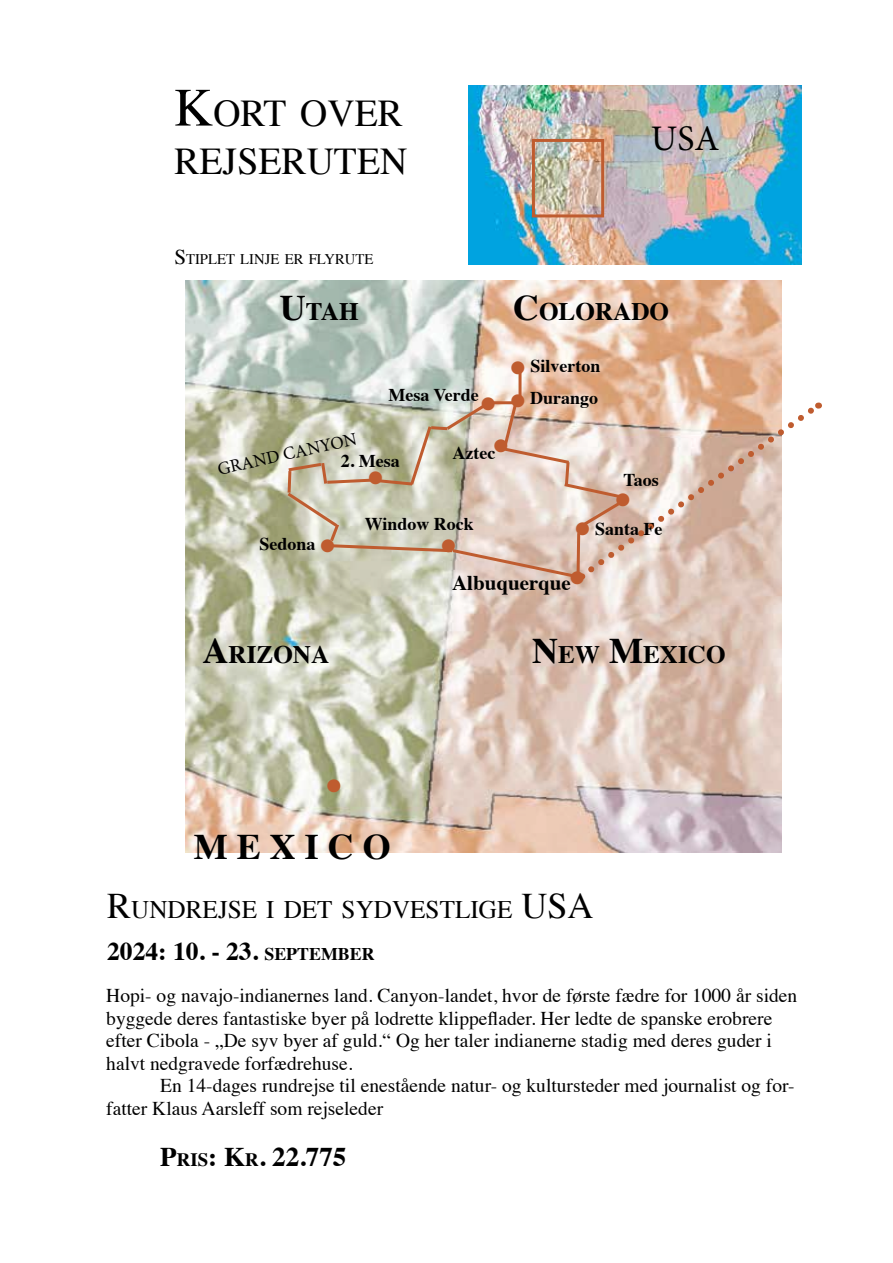
<style>
.page{position:relative;width:893px;height:1263px;background:#fff}
.page>*{position:absolute;margin:0;border:0;box-sizing:border-box;transform-origin:0 0}
.t1{font:37.8px/48px "Times";color:#000}
.t2{font:700 36px "Times";color:#000}
.t3{font:36px "Minion Pro";color:#000}
.t4{font:700 27px "Times";color:#000}
.t5{font:700 25.5px "Times";color:#000}
.t6{font:700 25.2px "Times";color:#000}
.t7{font:25.2px "Times";color:#000}
.t8{font:700 21px "Times";color:#000}
.t9{font:19.5px/22.5px "Times";color:#000}
.t10{font:700 18px "Times";color:#000}
.t11{font:18px "Minion Pro";color:#000}
.t12{font:18px "Zapf Dingbats ITC";color:#bf5c2f}
.t13{font:14.7px "Times";color:#000}
.s1{font-size:54px}
.s2{font-size:21px}
.s3{font-size:36px}
.s4{color:#bf5c2f}
.s5{font-size:17.85px}
.s6{font-size:18.9px}
</style>
<div class="page">
<img style="left:185px;top:280px;width:597px;height:572px">
<img style="left:469px;top:85px;width:333px;height:179px">
<div style="left:532px;top:139px;width:72px;height:78px;border:3px solid #bf5c2f"></div>
<hr style="left:519px;top:371px;width:3px;height:29px;background:#bf5c2f">
<svg style="left:284px;top:399px;width:537px;height:182px;background:#d9c8b8"></svg>
<h1 class="t1" style="left:174px;top:86px;width:234px"><span class="s1">K</span>ORT OVER<br>REJSERUTEN</h1>
<p class="t13" style="left:174px;top:245px;width:201px"><span class="s2">S</span>TIPLET LINJE ER FLYRUTE</p>
<h2 class="t3" style="left:651px;top:114px;width:70px">USA</h2>
<p class="t6" style="left:280px;top:288px;width:80px"><span class="s3">U</span>TAH</p>
<p class="t6" style="left:513px;top:288px;width:158px"><span class="s3">C</span>OLORADO</p>
<p class="t10" style="left:511px;top:349px;width:91px"><span class="s4">●</span> Silverton</p>
<p class="t12" style="left:511px;top:393px;width:16px">●</p>
<p class="t10" style="left:388px;top:377px;width:92px">Mesa Verde</p>
<p class="t10" style="left:530px;top:380px;width:70px">Durango</p>
<p class="t10" style="left:453px;top:436px;width:44px">Aztec</p>
<p class="t12" style="left:481px;top:395px;width:16px">●</p>
<p class="t11" style="left:215px;top:458px;width:144px;rotate:-13deg">GRAND CANYON</p>
<p class="t12" style="left:494px;top:437px;width:16px">●</p>
<p class="t10" style="left:341px;top:443px;width:60px">2. Mesa</p>
<p class="t12" style="left:368px;top:469px;width:16px">●</p>
<p class="t10" style="left:623px;top:462px;width:37px">Taos</p>
<p class="t12" style="left:616px;top:491px;width:16px">●</p>
<p class="t10" style="left:259px;top:527px;width:58px">Sedona</p>
<p class="t12" style="left:320px;top:537px;width:16px">●</p>
<p class="t6" style="left:203px;top:631px;width:127px"><span class="s3">A</span>RIZONA</p>
<p class="t10" style="left:365px;top:507px;width:111px">Window Rock</p>
<p class="t12" style="left:441px;top:537px;width:16px">●</p>
<p class="t10" style="left:575px;top:511px;width:89px"><span class="s4">●</span> Santa Fe</p>
<p class="t12" style="left:570px;top:569px;width:16px">●</p>
<p class="t8" style="left:452px;top:563px;width:120px">Albuquerque</p>
<p class="t6" style="left:532px;top:631px;width:195px"><span class="s3">N</span>EW <span class="s3">M</span>EXICO</p>
<p class="t12" style="left:327px;top:777px;width:16px">●</p>
<h2 class="t2" style="left:194px;top:812px;width:196px">MEXI C O</h2>
<p class="t7" style="left:107px;top:886px;width:439px"><span class="s3">R</span>UNDREJSE I DET SYDVESTLIGE <span class="s3">USA</span></p>
<h3 class="t5" style="left:107px;top:927px;width:269px">2024: 10. - 23. <span class="s5">SEPTEMBER</span></h3>
<p class="t9" style="left:106px;top:983px;width:693px">Hopi- og navajo-indianernes land. Canyon-landet, hvor de første fædre for 1000 år siden byggede deres fantastiske byer på lodrette klippeflader. Her ledte de spanske erobrere efter Cibola - „De syv byer af guld.“ Og her taler indianerne stadig med deres guder i halvt nedgravede forfædrehuse.</p>
<p class="t9" style="left:106px;top:1073px;width:690px;text-indent:54px">En 14-dages rundrejse til enestående natur- og kultursteder med journalist og for&shy;fatter Klaus Aarsleff som rejseleder</p>
<h3 class="t4" style="left:106px;top:1131px;width:37px">P</h3>
<h3 class="t4" style="left:177px;top:1131px;width:171px"><span class="s6">RIS</span>: K<span class="s6">R</span>. 22.775</h3>
</div>
